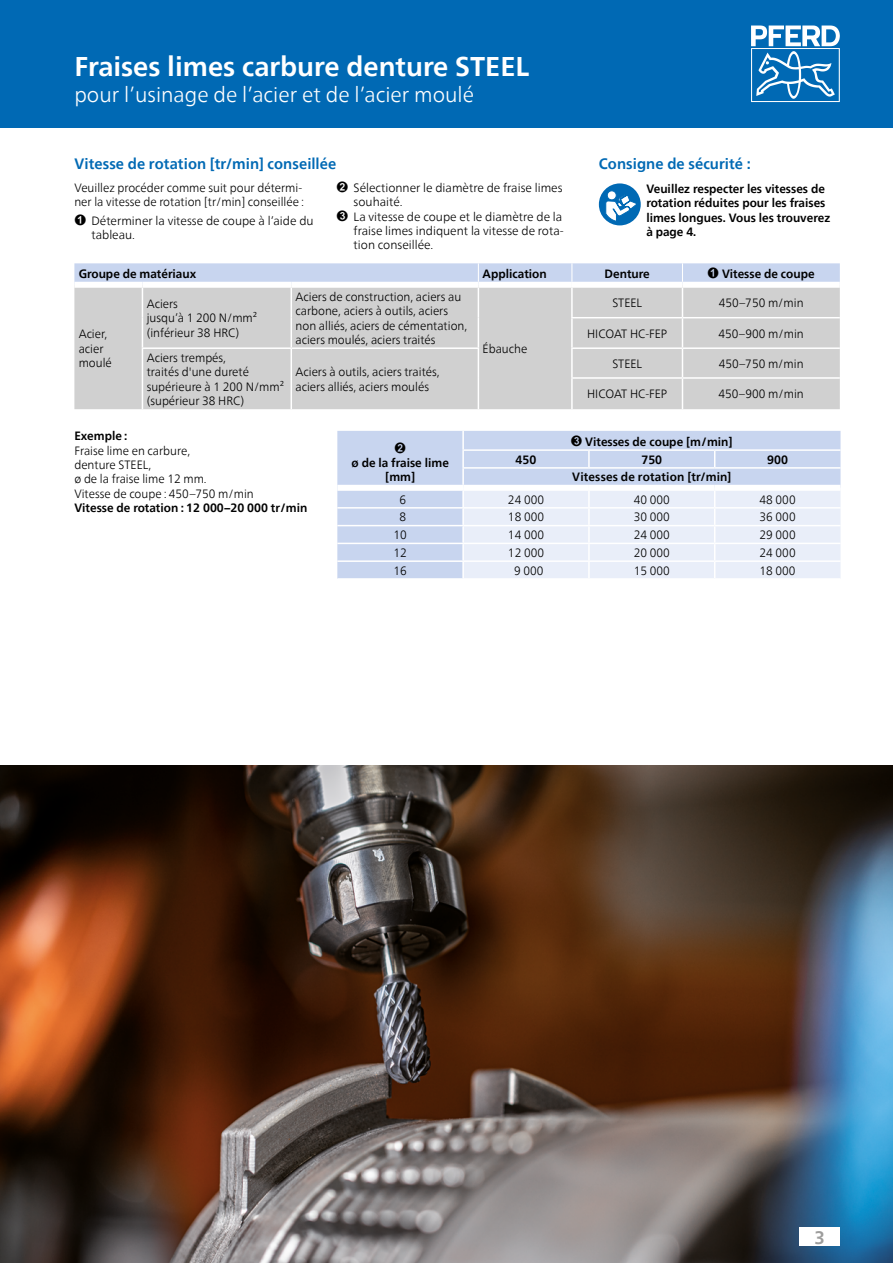
<style>
.page{position:relative;width:893px;height:1263px;background:#fff}
.page>*{position:absolute;margin:0;border:0;box-sizing:border-box;transform-origin:0 0}
.t1{font:700 27px "Neue Frutiger World";color:#fff}
.t2{font:300 21px "Neue Frutiger World";color:#fff}
.t3{font:700 18px "Neue Frutiger World";color:#9d9d9c}
.t4{font:700 15px "Neue Frutiger World";letter-spacing:.005em;color:#0069b4}
.t5{font:700 15px "Arial Unicode MS";color:#000}
.t6{font:300 12px/14.4px "Neue Frutiger World";color:#000}
.t7{font:700 12px/14.4px "Neue Frutiger World";color:#000;text-align:center}
.s1{font-family:"Arial Unicode MS";font-weight:700;font-size:15px}
.s2{font-family:"Arial Unicode MS";font-size:15px}
</style>
<div class="page">
<div style="left:0;top:0;width:893px;height:128px;background:#0069b4"></div>
<svg style="left:751px;top:26px;width:89px;height:76px"></svg>
<svg style="left:337px;top:431px;width:503px;height:148px;background:#dbe3f4"></svg>
<div style="left:74px;top:378px;width:766px;height:31px;background:#d0d0d0"></div>
<hr style="left:571px;top:379px;width:2px;height:30px;background:#fff">
<hr style="left:682px;top:379px;width:1px;height:30px;background:#fff">
<hr style="left:142px;top:378px;width:1px;height:31px;background:#fff">
<hr style="left:291px;top:378px;width:1px;height:31px;background:#fff">
<hr style="left:478px;top:378px;width:1px;height:31px;background:#fff">
<hr style="left:571px;top:377px;width:111px;height:2px;background:#fff">
<hr style="left:682px;top:377px;width:158px;height:2px;background:#fff">
<svg style="left:74px;top:263px;width:766px;height:115px;background:#d2d4d8"></svg>
<div style="left:599px;top:183px;width:42px;height:42px;background:#0069b4;border-radius:50%"></div>
<svg style="left:605px;top:190px;width:33px;height:32px"></svg>
<img style="left:0;top:765px;width:893px;height:498px">
<div style="left:799px;top:1227px;width:41px;height:19px;background:#fff"></div>
<h1 class="t1" style="left:74px;top:43px;width:457px">Fraises limes carbure denture STEEL</h1>
<h2 class="t2" style="left:74px;top:78px;width:401px">pour l’usinage de l’acier et de l’acier moulé</h2>
<p class="t4" style="left:74px;top:150px;width:263px">Vitesse de rotation [tr/min] conseillée</p>
<p class="t6" style="left:74px;top:180px;width:231px">Veuillez procéder comme suit pour détermi&shy;ner la vitesse de rotation [tr/min] conseillée :</p>
<p class="t6" style="left:91px;top:214px;width:224px;text-indent:-17px"><span class="s1">➊</span> Déterminer la vitesse de coupe à l’aide du tableau.</p>
<p class="t6" style="left:337px;top:180px;width:227px"><span class="s1">➋</span> Sélectionner le diamètre de fraise limes</p>
<p class="t6" style="left:354px;top:195px;width:51px">souhaité.</p>
<p class="t6" style="left:337px;top:209px;width:227px"><span class="s1">➌</span> La vitesse de coupe et le diamètre de la</p>
<p class="t6" style="left:354px;top:224px;width:212px">fraise limes indiquent la vitesse de rota-</p>
<p class="t6" style="left:354px;top:238px;width:81px">tion conseillée.</p>
<p class="t4" style="left:599px;top:150px;width:153px">Consigne de sécurité :</p>
<p class="t7" style="left:646px;top:181px;width:185px;text-align:left">Veuillez respecter les vitesses de rotation réduites pour les fraises limes longues. Vous les trouverez à page 4.</p>
<p class="t7" style="left:79px;top:266px;width:119px">Groupe de matériaux</p>
<p class="t7" style="left:483px;top:266px;width:66px">Application</p>
<p class="t7" style="left:605px;top:266px;width:47px">Denture</p>
<p class="t7" style="left:708px;top:267px;width:109px"><span class="s2">➊</span> Vitesse de coupe</p>
<p class="t6" style="left:79px;top:327px;width:35px">Acier, acier moulé</p>
<p class="t6" style="left:147px;top:297px;width:112px">Aciers<br>jusqu’à 1 200 N/mm² (inférieur 38 HRC)</p>
<p class="t6" style="left:296px;top:289px;width:173px">Aciers de construction, aciers au carbone, aciers à outils, aciers non alliés, aciers de cémentation, aciers moulés, aciers traités</p>
<p class="t6" style="left:147px;top:350px;width:139px">Aciers trempés,<br>traités d'une dureté supérieure à 1 200 N/mm² (supérieur 38 HRC)</p>
<p class="t6" style="left:296px;top:365px;width:146px">Aciers à outils, aciers traités, aciers alliés, aciers moulés</p>
<p class="t6" style="left:483px;top:341px;width:46px">Ébauche</p>
<p class="t6" style="left:612px;top:296px;width:31px">STEEL</p>
<p class="t6" style="left:719px;top:296px;width:86px">450–750 m/min</p>
<p class="t6" style="left:587px;top:326px;width:82px">HICOAT HC-FEP</p>
<p class="t6" style="left:718px;top:326px;width:87px">450–900 m/min</p>
<p class="t6" style="left:612px;top:356px;width:31px">STEEL</p>
<p class="t6" style="left:719px;top:356px;width:86px">450–750 m/min</p>
<p class="t6" style="left:587px;top:387px;width:82px">HICOAT HC-FEP</p>
<p class="t6" style="left:718px;top:387px;width:87px">450–900 m/min</p>
<p class="t7" style="left:74px;top:429px;width:55px">Exemple :</p>
<p class="t6" style="left:74px;top:443px;width:181px">Fraise lime en carbure,<br>denture STEEL,<br>ø de la fraise lime 12 mm.<br>Vitesse de coupe : 450–750 m/min</p>
<p class="t7" style="left:74px;top:501px;width:234px">Vitesse de rotation : 12 000–20 000 tr/min</p>
<p class="t5" style="left:394px;top:436px;width:13px">➋</p>
<p class="t7" style="left:352px;top:455px;width:99px">ø de la fraise lime [mm]</p>
<p class="t7" style="left:571px;top:434px;width:163px"><span class="s2">➌</span> Vitesses de coupe [m/min]</p>
<p class="t7" style="left:516px;top:452px;width:22px">450</p>
<p class="t7" style="left:641px;top:452px;width:22px">750</p>
<p class="t7" style="left:767px;top:452px;width:22px">900</p>
<p class="t7" style="left:572px;top:470px;width:161px">Vitesses de rotation [tr/min]</p>
<p class="t6" style="left:400px;top:492px;width:8px">6</p>
<p class="t6" style="left:508px;top:492px;width:38px">24 000</p>
<p class="t6" style="left:634px;top:492px;width:38px">40 000</p>
<p class="t6" style="left:760px;top:492px;width:38px">48 000</p>
<p class="t6" style="left:400px;top:510px;width:8px">8</p>
<p class="t6" style="left:508px;top:510px;width:38px">18 000</p>
<p class="t6" style="left:634px;top:510px;width:38px">30 000</p>
<p class="t6" style="left:760px;top:510px;width:38px">36 000</p>
<p class="t6" style="left:394px;top:528px;width:15px">10</p>
<p class="t6" style="left:508px;top:528px;width:38px">14 000</p>
<p class="t6" style="left:634px;top:528px;width:38px">24 000</p>
<p class="t6" style="left:760px;top:528px;width:38px">29 000</p>
<p class="t6" style="left:394px;top:546px;width:15px">12</p>
<p class="t6" style="left:508px;top:546px;width:38px">12 000</p>
<p class="t6" style="left:634px;top:546px;width:38px">20 000</p>
<p class="t6" style="left:760px;top:546px;width:38px">24 000</p>
<p class="t6" style="left:394px;top:563px;width:15px">16</p>
<p class="t6" style="left:514px;top:563px;width:31px">9 000</p>
<p class="t6" style="left:634px;top:563px;width:38px">15 000</p>
<p class="t6" style="left:759px;top:563px;width:38px">18 000</p>
<h3 class="t3" style="left:814px;top:1221px;width:12px">3</h3>
</div>
